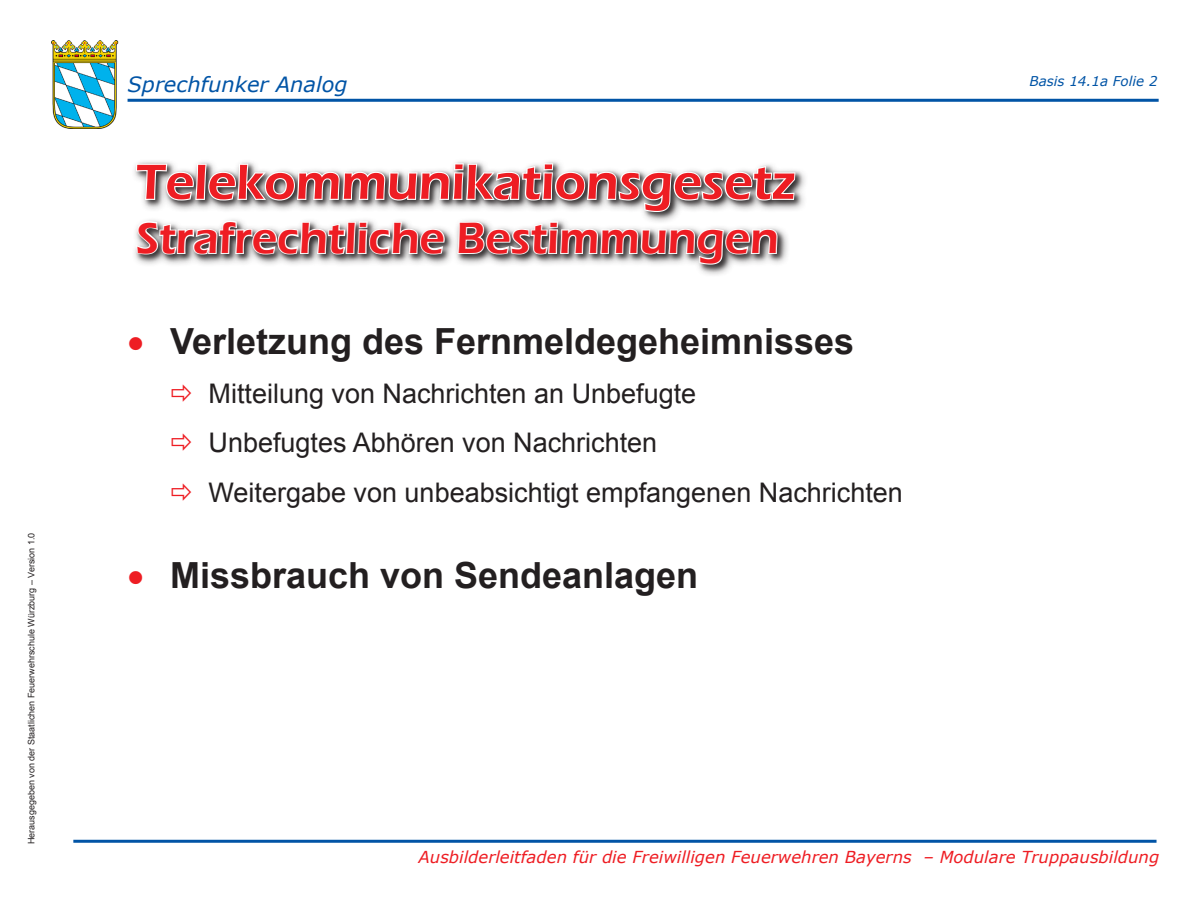
<style>
.page{position:relative;width:1200px;height:900px;background:#fff}
.page>*{position:absolute;margin:0;border:0;box-sizing:border-box;transform-origin:0 0}
.Folie_Überschrift{font:600 51px "Eras ITC";color:#ee1d23}
.Folie_Überschrift-2{font:600 45px "Eras ITC";color:#ee1d23}
.t1{font:700 36px "Arial";color:#231f20}
.t2{font:27px "Arial";color:#231f20}
.t3{font:italic 21px "Verdana";color:#0154a6}
.t4{font:italic 16.5px "Verdana";color:#ee1d23}
.t5{font:italic 13.5px "Verdana";color:#0154a6}
.t6{font:9px "Arial";color:#231f20}
.s1{color:#ee1d23}
</style>
<div class="page">
<hr style="left:128px;top:99px;width:1031px;height:3px;background:#0154a6">
<hr style="left:73px;top:840px;width:1084px;height:3px;background:#0154a6">
<img style="left:51px;top:40px;width:68px;height:89px">
<svg style="left:135px;top:98px;width:661px;height:177px"></svg>
<p class="t6" style="left:26px;top:844px;width:313px;rotate:-90deg">Herausgegeben von der Staatlichen Feuerwehrschule Würzburg – Version 1.0</p>
<p class="t3" style="left:128px;top:69px;width:222px">Sprechfunker Analog</p>
<p class="t5" style="left:1029px;top:71px;width:130px">Basis 14.1a Folie 2</p>
<p class="Folie_Überschrift" style="left:136px;top:153px;width:662px">Telekommunikationsgesetz</p>
<p class="Folie_Überschrift-2" style="left:136px;top:212px;width:644px">Strafrechtliche Bestimmungen</p>
<p class="t1" style="left:128px;top:317px;width:728px"><span class="s1">•</span> Verletzung des Fernmeldegeheimnisses</p>
<p class="t2" style="left:209px;top:376px;width:489px">Mitteilung von Nachrichten an Unbefugte</p>
<p class="t2" style="left:209px;top:425px;width:450px">Unbefugtes Abhören von Nachrichten</p>
<p class="t2" style="left:209px;top:475px;width:696px">Weitergabe von unbeabsichtigt empfangenen Nachrichten</p>
<p class="t1" style="left:128px;top:551px;width:572px"><span class="s1">•</span> Missbrauch von Sendeanlagen</p>
<p class="t4" style="left:419px;top:846px;width:742px">Ausbilderleitfaden für die Freiwilligen Feuerwehren Bayerns – Modulare Truppausbildung</p>
</div>
